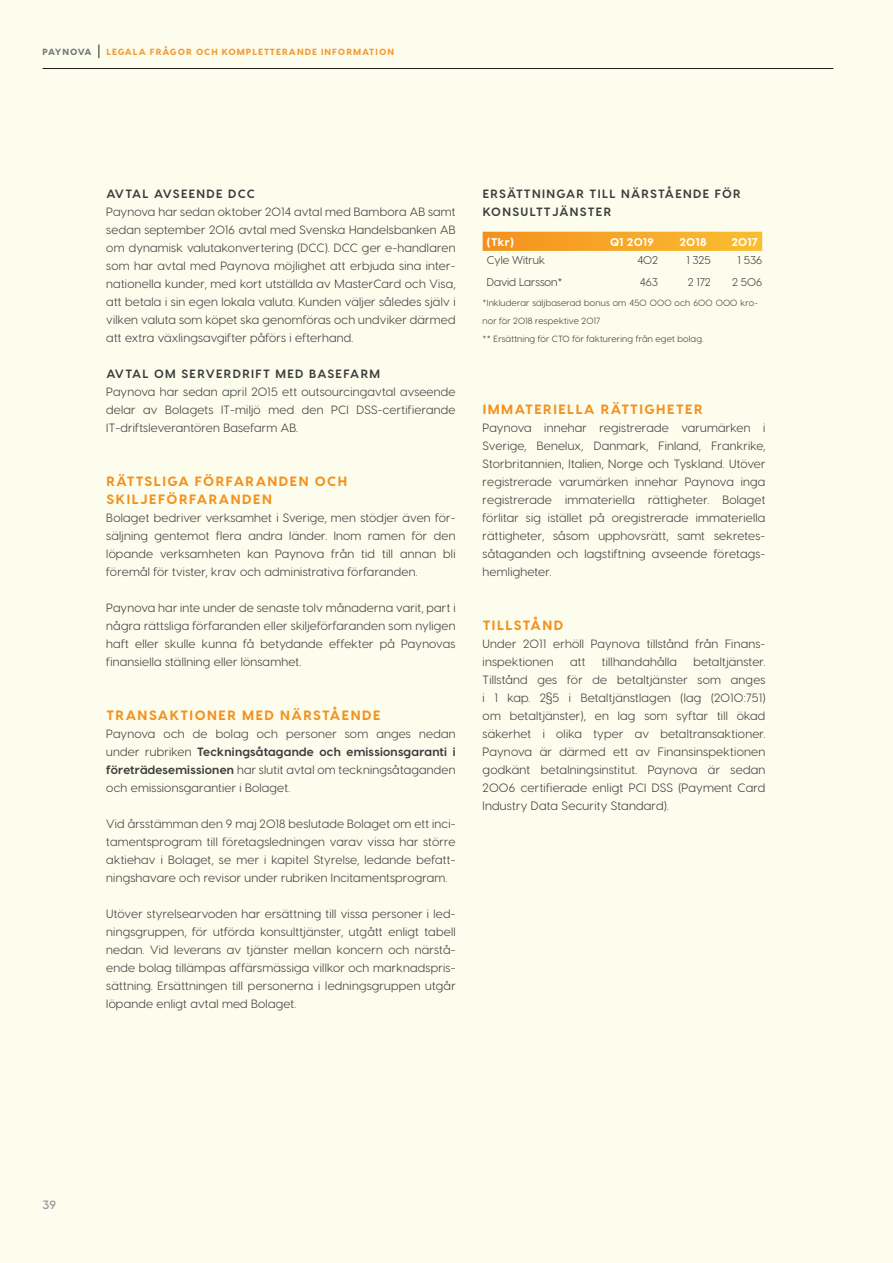
<style>
.page{position:relative;width:893px;height:1263px;background:#fdfded}
.page>*{position:absolute;margin:0;border:0;box-sizing:border-box;transform-origin:0 0}
.t1{font:800 13.5px/18px "Visby CF";letter-spacing:.11em;color:#f4911e}
.t2{font:12.15px/18px "Visby CF";letter-spacing:.02em;color:#3e3e3f;text-align:justify}
.t3{font:12px/18px "Visby CF";letter-spacing:.02em;color:#3e3e3f;text-align:justify}
.t4{font:700 12px/18px "Visby CF";letter-spacing:.11em;color:#3e3e3f}
.t5{font:600 12px "Visby CF";color:#939598}
.t6{font:11.25px "Visby CF";color:#3e3e3f}
.t7{font:800 11.25px "Visby CF";letter-spacing:.03em;color:#fff}
.t8{font:9px/18px "Visby CF";letter-spacing:.02em;color:#3e3e3f}
.t9{font:800 9px "Visby CF";letter-spacing:.11em;color:#f69b33}
.t10{font:800 9px "Visby CF";letter-spacing:.02em;color:#76787b}
.s1{font-weight:700}
</style>
<div class="page">
<svg style="left:483px;top:232px;width:279px;height:19px;background:#f6a728"></svg>
<hr style="left:43px;top:68px;width:790px;height:1px;background:#231f20">
<svg style="left:99px;top:45px;width:1px;height:13px"></svg>
<p class="t10" style="left:43px;top:46px;width:50px">PAYNOVA</p>
<p class="t9" style="left:106px;top:46px;width:289px">LEGALA FRÅGOR OCH KOMPLETTERANDE INFORMATION</p>
<p class="t4" style="left:106px;top:185px;width:150px">AVTAL AVSEENDE DCC</p>
<p class="t3" style="left:106px;top:203px;width:351px">Paynova har sedan oktober 2014 avtal med Bambora AB samt sedan september 2016 avtal med Svenska Handelsbanken AB om dynamisk valutakonvertering (DCC). DCC ger e-handlaren som har avtal med Paynova möjlighet att erbjuda sina inter&shy;nationella kunder, med kort utställda av MasterCard och Visa, att betala i sin egen lokala valuta. Kunden väljer således själv i vilken valuta som köpet ska genomföras och undviker därmed att extra växlingsavgifter påförs i efterhand.</p>
<p class="t4" style="left:106px;top:365px;width:275px">AVTAL OM SERVERDRIFT MED BASEFARM</p>
<p class="t3" style="left:106px;top:383px;width:351px">Paynova har sedan april 2015 ett outsourcingavtal avseende delar av Bolagets IT-miljö med den PCI DSS-certifierande IT-driftsleverantören Basefarm AB.</p>
<p class="t1" style="left:106px;top:472px;width:242px">RÄTTSLIGA FÖRFARANDEN OCH<br>SKILJEFÖRFARANDEN</p>
<p class="t3" style="left:106px;top:509px;width:351px">Bolaget bedriver verksamhet i Sverige, men stödjer även för&shy;säljning gentemot flera andra länder. Inom ramen för den löpande verksamheten kan Paynova från tid till annan bli föremål för tvister, krav och administrativa förfaranden.</p>
<p class="t3" style="left:106px;top:599px;width:351px">Paynova har inte under de senaste tolv månaderna varit, part i några rättsliga förfaranden eller skiljeförfaranden som nyligen haft eller skulle kunna få betydande effekter på Paynovas finansiella ställning eller lönsamhet.</p>
<p class="t1" style="left:106px;top:706px;width:276px">TRANSAKTIONER MED NÄRSTÅENDE</p>
<p class="t3" style="left:106px;top:725px;width:351px">Paynova och de bolag och personer som anges nedan under rubriken <span class="s1">Teckningsåtagande och emissionsgaranti i företrädesemissionen</span> har slutit avtal om teckningsåtaganden och emissionsgarantier i Bolaget.</p>
<p class="t3" style="left:106px;top:815px;width:351px">Vid årsstämman den 9 maj 2018 beslutade Bolaget om ett inci&shy;tamentsprogram till företagsledningen varav vissa har större aktiehav i Bolaget, se mer i kapitel Styrelse, ledande befatt&shy;ningshavare och revisor under rubriken Incitamentsprogram.</p>
<p class="t3" style="left:106px;top:905px;width:351px">Utöver styrelsearvoden har ersättning till vissa personer i led&shy;ningsgruppen, för utförda konsulttjänster, utgått enligt tabell nedan. Vid leverans av tjänster mellan koncern och närstå&shy;ende bolag tillämpas affärsmässiga villkor och marknadspris&shy;sättning. Ersättningen till personerna i ledningsgruppen utgår löpande enligt avtal med Bolaget.</p>
<p class="t4" style="left:483px;top:185px;width:260px">ERSÄTTNINGAR TILL NÄRSTÅENDE FÖR<br>KONSULTTJÄNSTER</p>
<p class="t7" style="left:487px;top:235px;width:29px">(Tkr)</p>
<p class="t7" style="left:610px;top:235px;width:45px">Q1 2019</p>
<p class="t7" style="left:679px;top:235px;width:29px">2018</p>
<p class="t7" style="left:731px;top:235px;width:28px">2017</p>
<p class="t6" style="left:487px;top:253px;width:60px">Cyle Witruk</p>
<p class="t6" style="left:637px;top:253px;width:22px">402</p>
<p class="t6" style="left:686px;top:253px;width:26px">1 325</p>
<p class="t6" style="left:738px;top:253px;width:26px">1 536</p>
<p class="t6" style="left:487px;top:275px;width:77px">David Larsson*</p>
<p class="t6" style="left:640px;top:275px;width:20px">463</p>
<p class="t6" style="left:688px;top:275px;width:25px">2 172</p>
<p class="t6" style="left:732px;top:275px;width:31px">2 506</p>
<p class="t8" style="left:483px;top:294px;width:277px">*Inkluderar säljbaserad bonus om 450 000 och 600 000 kro&shy;nor för 2018 respektive 2017<br>** Ersättning för CTO för fakturering från eget bolag.</p>
<p class="t1" style="left:483px;top:400px;width:222px">IMMATERIELLA RÄTTIGHETER</p>
<p class="t3" style="left:483px;top:419px;width:284px">Paynova innehar registrerade varumärken i Sverige, Benelux, Danmark, Finland, Frankrike, Storbritannien, Italien, Norge och Tyskland. Utöver registrerade varumärken innehar Paynova inga registrerade immateriella rättigheter. Bolaget förlitar sig istället på oregistrerade immateriella rättigheter, såsom upphovsrätt, samt sekretes&shy;såtaganden och lagstiftning avseende företags&shy;hemligheter.</p>
<p class="t1" style="left:483px;top:616px;width:82px">TILLSTÅND</p>
<p class="t3" style="left:483px;top:635px;width:283px">Under 2011 erhöll Paynova tillstånd från Finans&shy;inspektionen</p>
<p class="t3" style="left:570px;top:653px;width:17px">att</p>
<p class="t3" style="left:602px;top:653px;width:77px">tillhandahålla</p>
<p class="t3" style="left:483px;top:653px;width:284px;text-indent:211px">betaltjänster.<br>Tillstånd ges för de betaltjänster som anges i 1 kap. 2§5 i Betaltjänstlagen (lag (2010:751) om betaltjänster), en lag som syftar till ökad säkerhet i olika typer av betaltransaktioner.</p>
<p class="t2" style="left:483px;top:743px;width:284px">Paynova är därmed ett av Finansinspektionen godkänt betalningsinstitut. Paynova är sedan 2006 certifierade enligt PCI DSS (Payment Card Industry Data Security Standard).</p>
<p class="t5" style="left:43px;top:1197px;width:15px">39</p>
</div>
